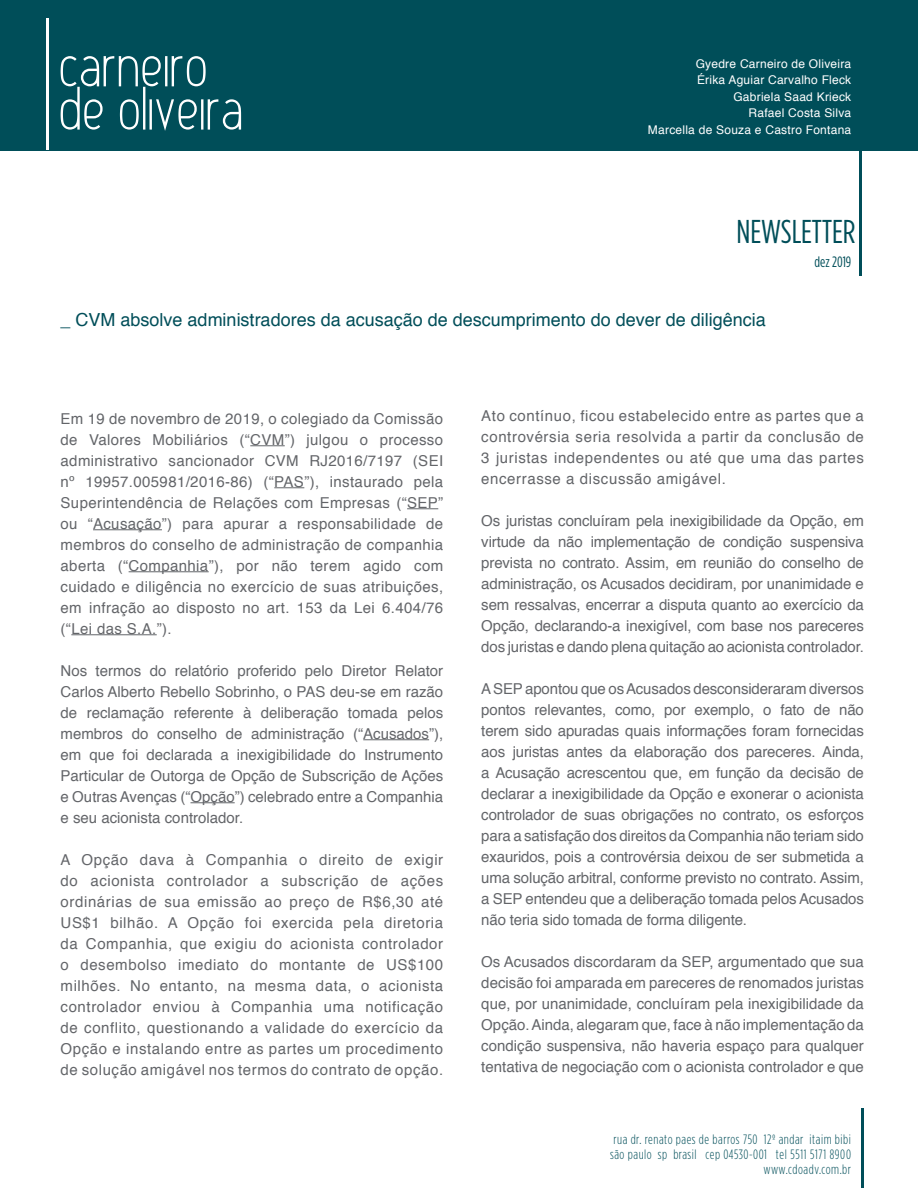
<style>
.page{position:relative;width:918px;height:1188px;background:#fff}
.page>*{position:absolute;margin:0;border:0;box-sizing:border-box;transform-origin:0 0}
.t1{font:33px "Gotham Condensed";color:#004e59}
.t2{font:18px "Helvetica";color:#004e59}
.t3{font:15px/21px "Helvetica";color:#636569;text-align:justify}
.t4{font:15px "Gotham Condensed";color:#004e59}
.t5{font:300 13.5px/15px "Gotham Condensed";letter-spacing:.04em;color:#004e59;text-align:right}
.t6{font:12px/16.5px "Helvetica";letter-spacing:.02em;color:#fff;text-align:right}
</style>
<div class="page">
<div style="left:0;top:0;width:918px;height:150px;background:#004e59"></div>
<hr style="left:47px;top:18px;width:2px;height:132px;background:#fff">
<svg style="left:61px;top:56px;width:180px;height:75px"></svg>
<hr style="left:862px;top:1108px;width:2px;height:80px;background:#004e59">
<hr style="left:860px;top:144px;width:2px;height:131px;background:#004e59">
<hr style="left:250px;top:445px;width:35px;height:1px;background:#636569">
<hr style="left:274px;top:487px;width:30px;height:1px;background:#636569">
<hr style="left:407px;top:508px;width:31px;height:1px;background:#636569">
<hr style="left:93px;top:529px;width:69px;height:1px;background:#636569">
<hr style="left:129px;top:571px;width:80px;height:1px;background:#636569">
<hr style="left:71px;top:634px;width:86px;height:1px;background:#636569">
<hr style="left:363px;top:739px;width:66px;height:1px;background:#636569">
<hr style="left:191px;top:802px;width:44px;height:1px;background:#636569">
<p class="t6" style="left:648px;top:56px;width:205px">Gyedre Carneiro de Oliveira<br>Érika Aguiar Carvalho Fleck<br>Gabriela Saad Krieck<br>Rafael Costa Silva<br>Marcella de Souza e Castro Fontana</p>
<h1 class="t1" style="left:736px;top:213px;width:121px">NEWSLETTER</h1>
<p class="t2" style="left:61px;top:306px;width:707px">_ CVM absolve administradores da acusação de descumprimento do dever de diligência</p>
<p class="t4" style="left:815px;top:253px;width:38px">dez 2019</p>
<p class="t3" style="left:61px;top:408px;width:384px">Em 19 de novembro de 2019, o colegiado da Comissão de Valores Mobiliários (“CVM”) julgou o processo administrativo sancionador CVM RJ2016/7197 (SEI nº 19957.005981/2016-86) (“PAS”), instaurado pela Superintendência de Relações com Empresas (“SEP” ou “Acusação”) para apurar a responsabilidade de membros do conselho de administração de companhia aberta (“Companhia”), por não terem agido com cuidado e diligência no exercício de suas atribuições, em infração ao disposto no art. 153 da Lei 6.404/76 (“Lei das S.A.”).</p>
<p class="t3" style="left:61px;top:660px;width:384px">Nos termos do relatório proferido pelo Diretor Relator Carlos Alberto Rebello Sobrinho, o PAS deu-se em razão de reclamação referente à deliberação tomada pelos membros do conselho de administração (“Acusados”), em que foi declarada a inexigibilidade do Instrumento Particular de Outorga de Opção de Subscrição de Ações e Outras Avenças (“Opção”) celebrado entre a Companhia e seu acionista controlador.</p>
<p class="t3" style="left:61px;top:849px;width:384px">A Opção dava à Companhia o direito de exigir do acionista controlador a subscrição de ações ordinárias de sua emissão ao preço de R$6,30 até US$1 bilhão. A Opção foi exercida pela diretoria da Companhia, que exigiu do acionista controlador o desembolso imediato do montante de US$100 milhões. No entanto, na mesma data, o acionista controlador enviou à Companhia uma notificação de conflito, questionando a validade do exercício da Opção e instalando entre as partes um procedimento de solução amigável nos termos do contrato de opção.</p>
<p class="t3" style="left:481px;top:406px;width:384px">Ato contínuo, ficou estabelecido entre as partes que a controvérsia seria resolvida a partir da conclusão de 3 juristas independentes ou até que uma das partes encerrasse a discussão amigável.</p>
<p class="t3" style="left:481px;top:511px;width:384px">Os juristas concluíram pela inexigibilidade da Opção, em virtude da não implementação de condição suspensiva prevista no contrato. Assim, em reunião do conselho de administração, os Acusados decidiram, por unanimidade e sem ressalvas, encerrar a disputa quanto ao exercício da Opção, declarando-a inexigível, com base nos pareceres dos juristas e dando plena quitação ao acionista controlador.</p>
<p class="t3" style="left:481px;top:679px;width:384px">A SEP apontou que os Acusados desconsideraram diversos pontos relevantes, como, por exemplo, o fato de não terem sido apuradas quais informações foram fornecidas aos juristas antes da elaboração dos pareceres. Ainda, a Acusação acrescentou que, em função da decisão de declarar a inexigibilidade da Opção e exonerar o acionista controlador de suas obrigações no contrato, os esforços para a satisfação dos direitos da Companhia não teriam sido exauridos, pois a controvérsia deixou de ser submetida a uma solução arbitral, conforme previsto no contrato. Assim, a SEP entendeu que a deliberação tomada pelos Acusados não teria sido tomada de forma diligente.</p>
<p class="t3" style="left:481px;top:952px;width:384px">Os Acusados discordaram da SEP, argumentado que sua decisão foi amparada em pareceres de renomados juristas que, por unanimidade, concluíram pela inexigibilidade da Opção. Ainda, alegaram que, face à não implementação da condição suspensiva, não haveria espaço para qualquer tentativa de negociação com o acionista controlador e que</p>
<p class="t5" style="left:610px;top:1132px;width:242px">rua dr. renato paes de barros 750 12º andar itaim bibi são paulo sp brasil cep 04530-001 tel 5511 5171 8900 www.cdoadv.com.br</p>
</div>
